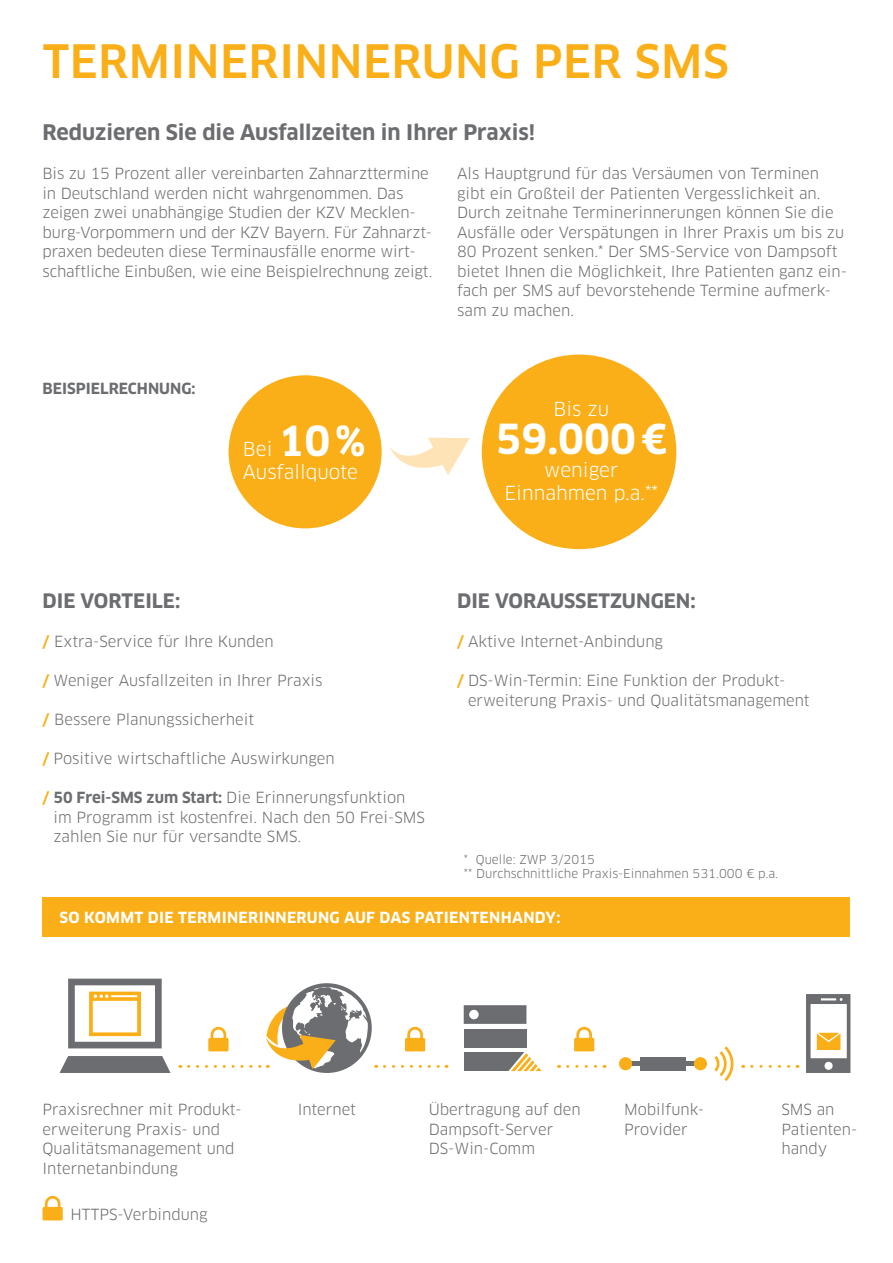
<style>
.page{position:relative;width:893px;height:1263px;background:#fff}
.page>*{position:absolute;margin:0;border:0;box-sizing:border-box;transform-origin:0 0}
.t1{font:500 45px "Clan Pro";letter-spacing:.01em;color:#faaf18}
.t2{font:700 40.5px "Clan Pro";color:#fff}
.t3{font:700 21px "Clan Pro";color:#6c6d70}
.t4{font:700 19.5px "Clan Pro";color:#6c6d70}
.t5{font:18.9px/23px "Clan Pro";color:#fff}
.t6{font:15px/19.5px "Clan Pro";color:#6c6d70}
.t7{font:700 15px "Clan Pro";letter-spacing:.02em;color:#fff}
.t8{font:700 15px "Clan Pro";color:#6c6d70}
.t9{font:12px/14.4px "Clan Pro";color:#6c6d70}
.s1{font-weight:700;font-size:40.5px}
.s2{font-weight:700;color:#faaf18}
.s3{font-weight:700}
</style>
<div class="page">
<div style="left:229px;top:375px;width:153px;height:153px;background:#faaf18;border-radius:50%"></div>
<div style="left:482px;top:355px;width:194px;height:194px;background:#faaf18;border-radius:50%"></div>
<svg style="left:389px;top:438px;width:81px;height:37px"></svg>
<div style="left:43px;top:897px;width:807px;height:39px;background:#faaf18"></div>
<svg style="left:806px;top:994px;width:44px;height:79px"></svg>
<svg style="left:60px;top:1056px;width:111px;height:17px;background:#77787b"></svg>
<svg style="left:68px;top:979px;width:94px;height:69px"></svg>
<div style="left:464px;top:1052px;width:62px;height:19px;background:#6c6d70"></div>
<div style="left:464px;top:1029px;width:62px;height:18px;background:#6c6d70"></div>
<svg style="left:464px;top:1005px;width:62px;height:19px"></svg>
<svg style="left:508px;top:1052px;width:34px;height:20px"></svg>
<svg style="left:714px;top:1046px;width:20px;height:35px"></svg>
<div style="left:626px;top:1061px;width:69px;height:5px;background:#6c6d70"></div>
<div style="left:694px;top:1057px;width:13px;height:13px;background:#faaf18;border-radius:50%"></div>
<div style="left:619px;top:1057px;width:13px;height:13px;background:#faaf18;border-radius:50%"></div>
<div style="left:640px;top:1057px;width:46px;height:13px;background:#6c6d70"></div>
<svg style="left:384px;top:1065px;width:63px;height:3px"></svg>
<svg style="left:568px;top:1065px;width:37px;height:3px"></svg>
<svg style="left:752px;top:1065px;width:46px;height:3px"></svg>
<svg style="left:189px;top:983px;width:188px;height:90px"></svg>
<svg style="left:574px;top:1026px;width:20px;height:25px"></svg>
<svg style="left:43px;top:1195px;width:20px;height:25px"></svg>
<svg style="left:405px;top:1026px;width:20px;height:25px"></svg>
<h1 class="t1" style="left:43px;top:35px;width:687px">TERMINERINNERUNG PER SMS</h1>
<h3 class="t3" style="left:43px;top:120px;width:494px">Reduzieren Sie die Ausfallzeiten in Ihrer Praxis!</h3>
<p class="t6" style="left:43px;top:164px;width:391px">Bis zu 15 Prozent aller vereinbarten Zahnarzttermine in Deutschland werden nicht wahrgenommen. Das zeigen zwei unabhängige Studien der KZV Mecklen&shy;burg-Vorpommern und der KZV Bayern. Für Zahnarzt&shy;praxen bedeuten diese Terminausfälle enorme wirt&shy;schaftliche Einbußen, wie eine Beispielrechnung zeigt.</p>
<p class="t6" style="left:457px;top:164px;width:391px">Als Hauptgrund für das Versäumen von Terminen gibt ein Großteil der Patienten Vergesslichkeit an.<br>Durch zeitnahe Terminerinnerungen können Sie die Ausfälle oder Verspätungen in Ihrer Praxis um bis zu 80 Prozent senken.* Der SMS-Service von Dampsoft bietet Ihnen die Möglichkeit, Ihre Patienten ganz ein&shy;fach per SMS auf bevorstehende Termine aufmerk&shy;sam zu machen.</p>
<p class="t8" style="left:43px;top:379px;width:154px">BEISPIELRECHNUNG:</p>
<p class="t5" style="left:243px;top:437px;width:124px">Bei <span class="s1">10%<br></span>Ausfallquote</p>
<p class="t5" style="left:553px;top:398px;width:57px">Bis zu</p>
<h2 class="t2" style="left:495px;top:416px;width:173px">59.000€</h2>
<p class="t5" style="left:504px;top:459px;width:155px;text-align:center">weniger<br>Einnahmen p.a.**</p>
<h3 class="t4" style="left:43px;top:589px;width:139px">DIE VORTEILE:</h3>
<p class="t6" style="left:43px;top:632px;width:233px"><span class="s2">/</span> Extra-Service für Ihre Kunden</p>
<p class="t6" style="left:43px;top:671px;width:282px"><span class="s2">/</span> Weniger Ausfallzeiten in Ihrer Praxis</p>
<p class="t6" style="left:43px;top:710px;width:213px"><span class="s2">/</span> Bessere Planungssicherheit</p>
<p class="t6" style="left:43px;top:749px;width:294px"><span class="s2">/</span> Positive wirtschaftliche Auswirkungen</p>
<p class="t6" style="left:53px;top:788px;width:373px;text-indent:-11px"><span class="s2">/</span> <span class="s3">50 Frei-SMS zum Start:</span> Die Erinnerungsfunktion im Programm ist kostenfrei. Nach den 50 Frei-SMS zahlen Sie nur für versandte SMS.</p>
<h3 class="t4" style="left:457px;top:589px;width:240px">DIE VORAUSSETZUNGEN:</h3>
<p class="t6" style="left:457px;top:632px;width:207px"><span class="s2">/</span> Aktive Internet-Anbindung</p>
<p class="t6" style="left:468px;top:671px;width:343px;text-indent:-11px"><span class="s2">/</span> DS-Win-Termin: Eine Funktion der Produkt&shy;erweiterung Praxis- und Qualitätsmanagement</p>
<p class="t9" style="left:464px;top:852px;width:316px">* Quelle: ZWP 3/2015<br>** Durchschnittliche Praxis-Einnahmen 531.000 € p.a.</p>
<p class="t7" style="left:60px;top:908px;width:502px">SO KOMMT DIE TERMINERINNERUNG AUF DAS PATIENTENHANDY:</p>
<p class="t6" style="left:298px;top:1100px;width:60px">Internet</p>
<p class="t6" style="left:429px;top:1100px;width:154px">Übertragung auf den<br>Dampsoft-Server<br>DS-Win-Comm</p>
<p class="t6" style="left:624px;top:1100px;width:82px">Mobilfunk-<br>Provider</p>
<p class="t6" style="left:43px;top:1100px;width:201px">Praxisrechner mit Produkt&shy;erweiterung Praxis- und<br>Qualitätsmanagement und<br>Internetanbindung</p>
<p class="t6" style="left:781px;top:1100px;width:77px">SMS an<br>Patienten&shy;handy</p>
<p class="t6" style="left:71px;top:1205px;width:138px">HTTPS-Verbindung</p>
</div>
